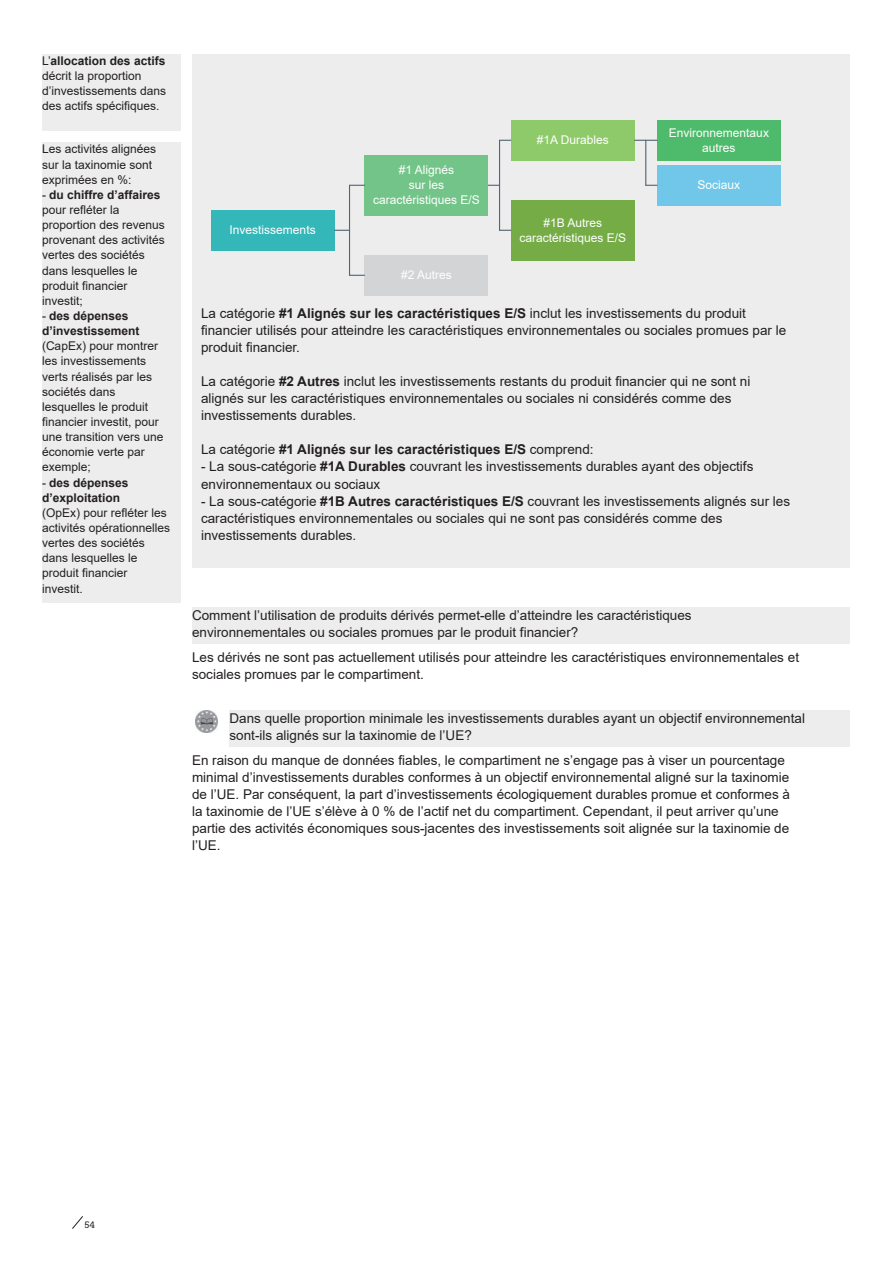
<style>
.page{position:relative;width:893px;height:1263px;background:#fff}
.page>*{position:absolute;margin:0;border:0;box-sizing:border-box;transform-origin:0 0}
.t1{font:13.5px/17px "Arial";color:#231f20}
.t2{font:700 13.5px "Arial";color:#231f20}
.t3{font:12px/15.1px "Arial";color:#231f20}
.t4{font:12px/15.1px "Arial";color:#fff;text-align:center}
.t5{font:700 12px/15.1px "Arial";color:#231f20}
.t6{font:9px "DWS Slab";color:#231f20}
.s1{font-weight:700}
.s2{font-weight:400}
</style>
<div class="page">
<svg style="left:72px;top:1216px;width:11px;height:13px"></svg>
<div style="left:42px;top:54px;width:138px;height:76px;background:#ededee"></div>
<div style="left:192px;top:54px;width:658px;height:514px;background:#ededee"></div>
<div style="left:211px;top:210px;width:123px;height:40px;background:#34b7b8"></div>
<div style="left:364px;top:155px;width:124px;height:61px;background:#73c488"></div>
<div style="left:364px;top:255px;width:124px;height:41px;background:#d3d4d6"></div>
<div style="left:657px;top:120px;width:124px;height:40px;background:#4eba6b"></div>
<div style="left:657px;top:165px;width:124px;height:41px;background:#71c7e9"></div>
<div style="left:511px;top:120px;width:123px;height:40px;background:#8eca69"></div>
<div style="left:511px;top:200px;width:123px;height:61px;background:#75ac46"></div>
<svg style="left:334px;top:230px;width:15px;height:1px"></svg>
<hr style="left:349px;top:185px;width:1px;height:90px;background:#506672">
<svg style="left:350px;top:185px;width:14px;height:1px"></svg>
<svg style="left:350px;top:275px;width:14px;height:1px"></svg>
<hr style="left:499px;top:140px;width:1px;height:90px;background:#506672">
<svg style="left:634px;top:140px;width:23px;height:1px"></svg>
<hr style="left:645px;top:140px;width:1px;height:45px;background:#506672">
<div style="left:42px;top:142px;width:138px;height:461px;background:#ededee"></div>
<div style="left:192px;top:608px;width:658px;height:36px;background:#ededee"></div>
<div style="left:230px;top:710px;width:620px;height:37px;background:#ededee"></div>
<img style="left:195px;top:710px;width:23px;height:23px">
<p class="t3" style="left:42px;top:53px;width:126px">L’<span class="s1">allocation des actifs </span>décrit la proportion d’investissements dans des actifs spécifiques.</p>
<p class="t3" style="left:42px;top:141px;width:116px">Les activités alignées sur la taxinomie sont exprimées en %:</p>
<p class="t3" style="left:42px;top:187px;width:124px">- <span class="s1">du chiffre d’affaires </span>pour refléter la proportion des revenus provenant des activités vertes des sociétés dans lesquelles le produit financier investit;</p>
<p class="t5" style="left:42px;top:308px;width:99px"><span class="s2">-</span> des dépenses d’investissement</p>
<p class="t3" style="left:42px;top:338px;width:123px">(CapEx) pour montrer les investissements verts réalisés par les sociétés dans lesquelles le produit financier investit, pour une transition vers une économie verte par exemple;</p>
<p class="t5" style="left:42px;top:475px;width:88px"><span class="s2">-</span> des dépenses d’exploitation</p>
<p class="t3" style="left:42px;top:505px;width:130px">(OpEx) pour refléter les activités opérationnelles vertes des sociétés dans lesquelles le produit financier investit.</p>
<p class="t4" style="left:230px;top:222px;width:88px">Investissements</p>
<p class="t4" style="left:373px;top:162px;width:108px">#1 Alignés<br>sur les caractéristiques E/S</p>
<p class="t4" style="left:401px;top:267px;width:52px">#2 Autres</p>
<p class="t4" style="left:537px;top:132px;width:74px">#1A Durables</p>
<p class="t4" style="left:519px;top:215px;width:108px">#1B Autres caractéristiques E/S</p>
<p class="t4" style="left:669px;top:125px;width:102px">Environnementaux autres</p>
<p class="t4" style="left:698px;top:177px;width:44px">Sociaux</p>
<p class="t1" style="left:201px;top:305px;width:587px">La catégorie <span class="s1">#1 Alignés sur les caractéristiques E/S</span> inclut les investissements du produit financier utilisés pour atteindre les caractéristiques environnementales ou sociales promues par le produit financier.</p>
<p class="t1" style="left:201px;top:373px;width:551px">La catégorie <span class="s1">#2 Autres</span> inclut les investissements restants du produit financier qui ne sont ni alignés sur les caractéristiques environnementales ou sociales ni considérés comme des investissements durables.</p>
<p class="t2" style="left:201px;top:440px;width:394px"><span class="s2">La catégorie</span> #1 Alignés sur les caractéristiques E/S <span class="s2">comprend:</span></p>
<p class="t1" style="left:201px;top:458px;width:554px">- La sous-catégorie <span class="s1">#1A Durables</span> couvrant les investissements durables ayant des objectifs environnementaux ou sociaux</p>
<p class="t1" style="left:201px;top:492px;width:591px">- La sous-catégorie <span class="s1">#1B Autres caractéristiques E/S</span> couvrant les investissements alignés sur les caractéristiques environnementales ou sociales qui ne sont pas considérés comme des investissements durables.</p>
<p class="t1" style="left:192px;top:607px;width:501px">Comment l’utilisation de produits dérivés permet-elle d’atteindre les caractéristiques environnementales ou sociales promues par le produit financier?</p>
<p class="t1" style="left:192px;top:649px;width:609px">Les dérivés ne sont pas actuellement utilisés pour atteindre les caractéristiques environnementales et sociales promues par le compartiment.</p>
<p class="t1" style="left:230px;top:709px;width:577px">Dans quelle proportion minimale les investissements durables ayant un objectif environnemental sont-ils alignés sur la taxinomie de l’UE?</p>
<p class="t1" style="left:192px;top:751px;width:600px">En raison du manque de données fiables, le compartiment ne s’engage pas à viser un pourcentage minimal d’investissements durables conformes à un objectif environnemental aligné sur la taxinomie de l’UE. Par conséquent, la part d’investissements écologiquement durables promue et conformes à la taxinomie de l’UE s’élève à 0 % de l’actif net du compartiment. Cependant, il peut arriver qu’une partie des activités économiques sous-jacentes des investissements soit alignée sur la taxinomie de l’UE.</p>
<p class="t6" style="left:85px;top:1219px;width:12px">54</p>
</div>
